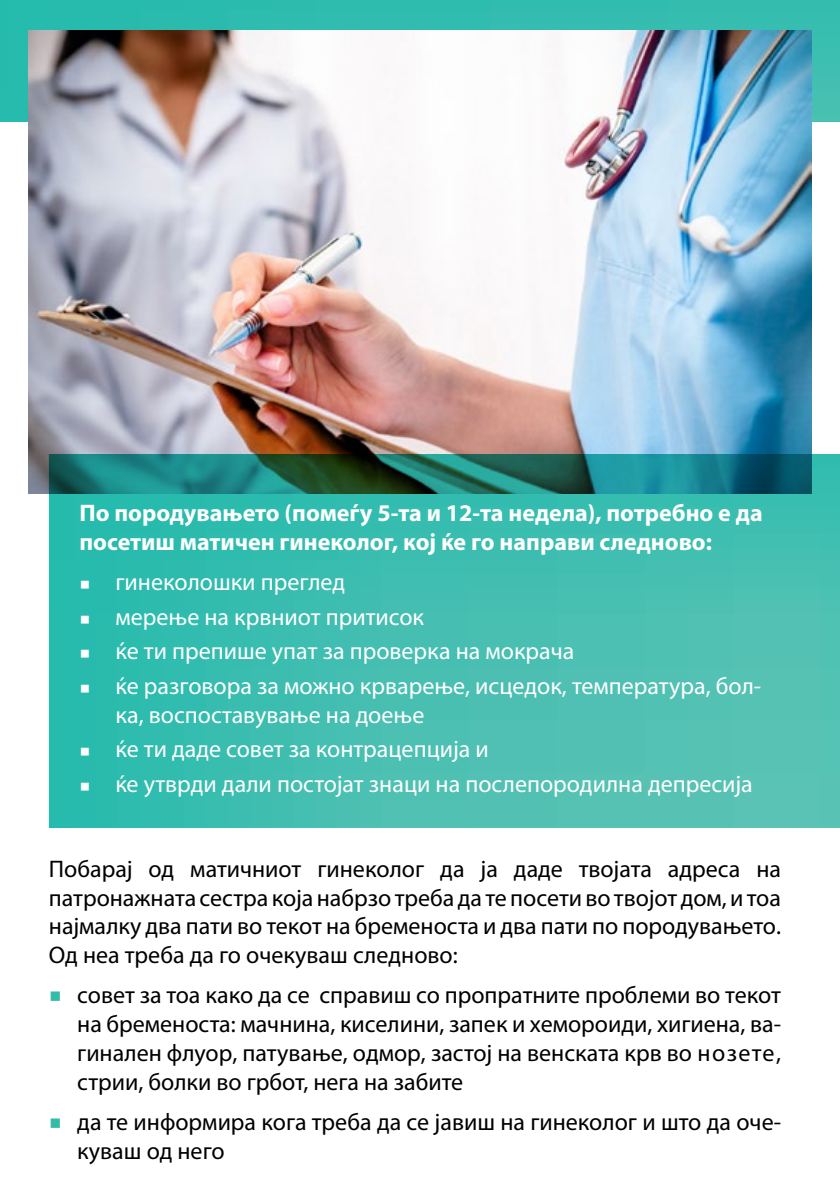
<style>
.page{position:relative;width:840px;height:1191px;background:#fff}
.page>*{position:absolute;margin:0;border:0;box-sizing:border-box;transform-origin:0 0}
.t1{font:24px/28.8px "Myriad Pro";color:#000;text-align:justify}
.t2{font:24px/28.8px "Myriad Pro";color:#fff}
.t3{font:700 24px/28.8px "Myriad Pro";color:#fff}
.s1{color:#35bca8}
</style>
<div class="page">
<svg style="left:0;top:0;width:839px;height:122px;background:#2fbcae"></svg>
<img style="left:28px;top:30px;width:783px;height:463px">
<svg style="left:49px;top:454px;width:790px;height:374px;background:#3cb6a9"></svg>
<p class="t3" style="left:79px;top:498px;width:684px">По породувањето (помеѓу 5-та и 12-та недела), потребно е да посетиш матичен гинеколог, кој ќе го направи следново:</p>
<p class="t2" style="left:79px;top:567px;width:267px">○ гинеколошки преглед</p>
<p class="t2" style="left:79px;top:602px;width:346px">○ мерење на крвниот притисок</p>
<p class="t2" style="left:79px;top:636px;width:496px">○ ќе ти препише упат за проверка на мокрача</p>
<p class="t2" style="left:115px;top:671px;width:647px;text-indent:-36px">○ ќе разговора за можно крварење, исцедок, температура, бол&shy;ка, воспоставување на доење</p>
<p class="t2" style="left:79px;top:734px;width:410px">○ ќе ти даде совет за контрацепција и</p>
<p class="t2" style="left:79px;top:768px;width:674px">○ ќе утврди дали постојат знаци на послепородилна депресија</p>
<p class="t1" style="left:49px;top:854px;width:733px">Побарај од матичниот гинеколог да ја даде твојата адреса на патронажната сестра која набрзо треба да те посети во твојот дом, и тоа најмалку два пати во текот на бременоста и два пати по породувањето.<br>Од неа треба да го очекуваш следново:</p>
<p class="t1" style="left:77px;top:980px;width:705px;text-indent:-28px"><span class="s1">○</span> совет за тоа како да се справиш со пропратните проблеми во текот на бременоста: мачнина, киселини, запек и хемороиди, хигиена, ва&shy;гинален флуор, патување, одмор, застој на венската крв во нозете, стрии, болки во грбот, нега на забите</p>
<p class="t1" style="left:77px;top:1107px;width:705px;text-indent:-28px"><span class="s1">○</span> да те информира кога треба да се јавиш на гинеколог и што да оче&shy;куваш од него</p>
</div>
